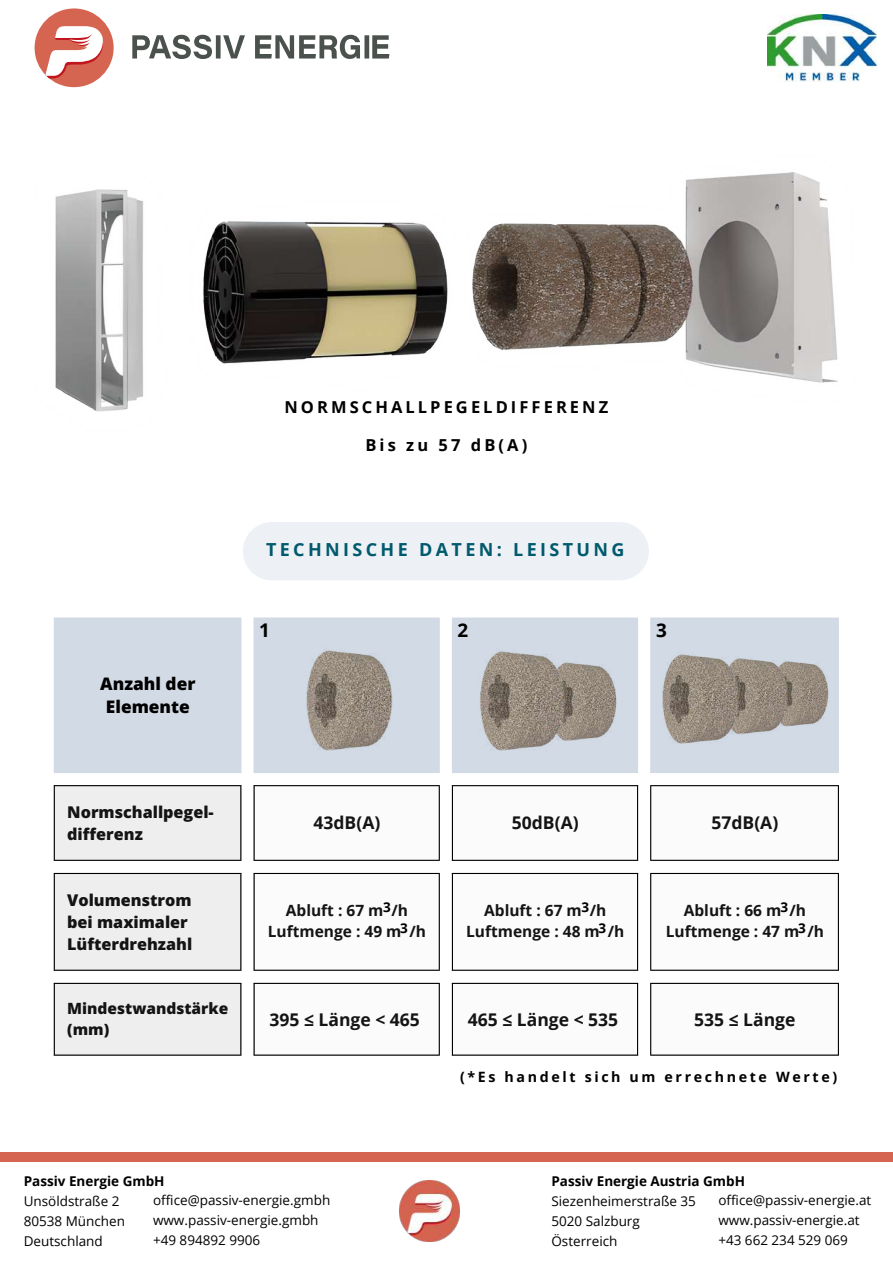
<style>
.page{position:relative;width:893px;height:1264px;background:#fff}
.page>*{position:absolute;margin:0;border:0;box-sizing:border-box;transform-origin:0 0}
.t1{font:700 18.9px "Open Sans";color:#000}
.t2{font:700 18px "Open Sans";letter-spacing:.185em;color:#005a6d}
.t3{font:700 17.55px "Open Sans";color:#141414}
.t4{font:800 17.25px/23.2px "Open Sans";color:#000;text-align:center}
.t5{font:700 16.5px "Open Sans";letter-spacing:.185em;color:#000}
.t6{font:800 16.2px/22.2px "Open Sans";color:#141414}
.t7{font:700 15.45px/21.1px "Open Sans";color:#141414;text-align:center}
.t8{font:800 15.45px/21.1px "Open Sans";color:#141414}
.t9{font:700 14.25px "Open Sans";letter-spacing:.185em;color:#000}
.t10{font:13.5px/20.2px "Open Sans";color:#000}
.t11{font:700 13.5px "Open Sans";color:#000}
</style>
<div class="page">
<svg style="left:54px;top:617px;width:784px;height:156px;background:#d5dce6"></svg>
<svg style="left:54px;top:786px;width:187px;height:268px;background:#ececec"></svg>
<svg style="left:253px;top:785px;width:585px;height:270px"></svg>
<hr style="left:54px;top:786px;width:1px;height:73px;background:#000">
<hr style="left:240px;top:786px;width:1px;height:73px;background:#000">
<hr style="left:54px;top:785px;width:187px;height:1px;background:#000">
<hr style="left:54px;top:859px;width:187px;height:1px;background:#000">
<hr style="left:253px;top:786px;width:1px;height:73px;background:#000">
<hr style="left:438px;top:786px;width:2px;height:73px;background:#000">
<hr style="left:253px;top:785px;width:187px;height:1px;background:#000">
<hr style="left:253px;top:859px;width:187px;height:1px;background:#000">
<hr style="left:452px;top:786px;width:1px;height:73px;background:#000">
<hr style="left:637px;top:786px;width:1px;height:73px;background:#000">
<hr style="left:452px;top:785px;width:186px;height:1px;background:#000">
<hr style="left:452px;top:859px;width:186px;height:1px;background:#000">
<hr style="left:650px;top:786px;width:1px;height:73px;background:#000">
<hr style="left:837px;top:786px;width:1px;height:73px;background:#000">
<hr style="left:650px;top:785px;width:188px;height:1px;background:#000">
<hr style="left:650px;top:859px;width:188px;height:1px;background:#000">
<hr style="left:54px;top:874px;width:1px;height:95px;background:#000">
<hr style="left:240px;top:874px;width:1px;height:95px;background:#000">
<hr style="left:54px;top:873px;width:187px;height:1px;background:#000">
<hr style="left:54px;top:969px;width:187px;height:1px;background:#000">
<hr style="left:253px;top:874px;width:1px;height:95px;background:#000">
<hr style="left:438px;top:874px;width:2px;height:95px;background:#000">
<hr style="left:253px;top:873px;width:187px;height:1px;background:#000">
<hr style="left:253px;top:969px;width:187px;height:1px;background:#000">
<hr style="left:452px;top:874px;width:1px;height:95px;background:#000">
<hr style="left:637px;top:874px;width:1px;height:95px;background:#000">
<hr style="left:452px;top:873px;width:186px;height:1px;background:#000">
<hr style="left:452px;top:969px;width:186px;height:1px;background:#000">
<hr style="left:650px;top:874px;width:1px;height:95px;background:#000">
<hr style="left:837px;top:874px;width:1px;height:95px;background:#000">
<hr style="left:650px;top:873px;width:188px;height:1px;background:#000">
<hr style="left:650px;top:969px;width:188px;height:1px;background:#000">
<hr style="left:54px;top:983px;width:1px;height:71px;background:#000">
<hr style="left:240px;top:983px;width:1px;height:71px;background:#000">
<hr style="left:54px;top:982px;width:187px;height:1px;background:#000">
<hr style="left:54px;top:1054px;width:187px;height:1px;background:#000">
<hr style="left:253px;top:983px;width:1px;height:71px;background:#000">
<hr style="left:438px;top:983px;width:2px;height:71px;background:#000">
<hr style="left:253px;top:982px;width:187px;height:1px;background:#000">
<hr style="left:253px;top:1054px;width:187px;height:1px;background:#000">
<hr style="left:452px;top:983px;width:1px;height:71px;background:#000">
<hr style="left:637px;top:983px;width:1px;height:71px;background:#000">
<hr style="left:452px;top:982px;width:186px;height:1px;background:#000">
<hr style="left:452px;top:1054px;width:186px;height:1px;background:#000">
<hr style="left:650px;top:983px;width:1px;height:71px;background:#000">
<hr style="left:837px;top:983px;width:1px;height:71px;background:#000">
<hr style="left:650px;top:982px;width:188px;height:1px;background:#000">
<hr style="left:650px;top:1054px;width:188px;height:1px;background:#000">
<img style="left:286px;top:641px;width:121px;height:120px;border-radius:50%">
<img style="left:534px;top:655px;width:94px;height:94px;border-radius:50%">
<img style="left:460px;top:642px;width:119px;height:119px;border-radius:50%">
<img style="left:760px;top:656px;width:77px;height:77px;border-radius:50%">
<img style="left:707px;top:651px;width:91px;height:91px;border-radius:50%">
<img style="left:644px;top:646px;width:108px;height:107px;border-radius:50%">
<div style="left:243px;top:522px;width:406px;height:58px;background:#edf0f5"></div>
<img style="left:55px;top:172px;width:783px;height:240px">
<img style="left:399px;top:1180px;width:61px;height:61px">
<div style="left:0;top:1152px;width:892px;height:9px;background:#d56451"></div>
<img style="left:767px;top:14px;width:109px;height:68px">
<div style="left:35px;top:8px;width:79px;height:79px;background:#d56451;border-radius:50%"></div>
<svg style="left:45px;top:26px;width:59px;height:52px"></svg>
<svg style="left:132px;top:35px;width:257px;height:24px"></svg>
<p class="t5" style="left:284px;top:395px;width:325px">NORMSCHALLPEGELDIFFERENZ</p>
<p class="t5" style="left:365px;top:433px;width:163px">Bis zu 57 dB(A)</p>
<h2 class="t2" style="left:266px;top:536px;width:360px">TECHNISCHE DATEN: LEISTUNG</h2>
<p class="t4" style="left:100px;top:671px;width:97px">Anzahl der<br>Elemente</p>
<h1 class="t1" style="left:259px;top:616px;width:12px">1</h1>
<h1 class="t1" style="left:457px;top:616px;width:12px">2</h1>
<h1 class="t1" style="left:656px;top:616px;width:12px">3</h1>
<p class="t6" style="left:67px;top:800px;width:148px">Normschallpegel&shy;differenz</p>
<p class="t3" style="left:313px;top:810px;width:68px">43dB(A)</p>
<p class="t3" style="left:512px;top:810px;width:68px">50dB(A)</p>
<p class="t3" style="left:711px;top:810px;width:68px">57dB(A)</p>
<p class="t6" style="left:67px;top:888px;width:127px">Volumenstrom bei maximaler<br>Lüfterdrehzahl</p>
<p class="t7" style="left:268px;top:899px;width:160px">Abluft : 67 m /h<br>Luftmenge : 49 m /h</p>
<p class="t7" style="left:466px;top:899px;width:160px">Abluft : 67 m /h<br>Luftmenge : 48 m /h</p>
<p class="t7" style="left:665px;top:899px;width:160px">Abluft : 66 m /h<br>Luftmenge : 47 m /h</p>
<p class="t11" style="left:383px;top:898px;width:9px">3</p>
<p class="t11" style="left:581px;top:898px;width:9px">3</p>
<p class="t11" style="left:780px;top:898px;width:9px">3</p>
<p class="t11" style="left:400px;top:919px;width:9px">3</p>
<p class="t11" style="left:598px;top:919px;width:9px">3</p>
<p class="t11" style="left:798px;top:919px;width:9px">3</p>
<p class="t8" style="left:67px;top:996px;width:163px">Mindestwandstärke (mm)</p>
<p class="t3" style="left:269px;top:1006px;width:152px">395 ≤ Länge &lt; 465</p>
<p class="t3" style="left:468px;top:1006px;width:152px">465 ≤ Länge &lt; 535</p>
<p class="t3" style="left:694px;top:1006px;width:103px">535 ≤ Länge</p>
<p class="t11" style="left:24px;top:1171px;width:142px">Passiv Energie GmbH</p>
<p class="t10" style="left:24px;top:1190px;width:103px">Unsöldstraße 2<br>80538 München<br>Deutschland</p>
<p class="t10" style="left:153px;top:1189px;width:179px">office@passiv-energie.gmbh www.passiv-energie.gmbh +49 894892 9906</p>
<p class="t9" style="left:460px;top:1066px;width:378px">(*Es handelt sich um errechnete Werte)</p>
<p class="t11" style="left:551px;top:1171px;width:195px">Passiv Energie Austria GmbH</p>
<p class="t10" style="left:551px;top:1190px;width:146px">Siezenheimerstraße 35<br>5020 Salzburg<br>Österreich</p>
<p class="t10" style="left:718px;top:1189px;width:154px">office@passiv-energie.at www.passiv-energie.at +43 662 234 529 069</p>
</div>
